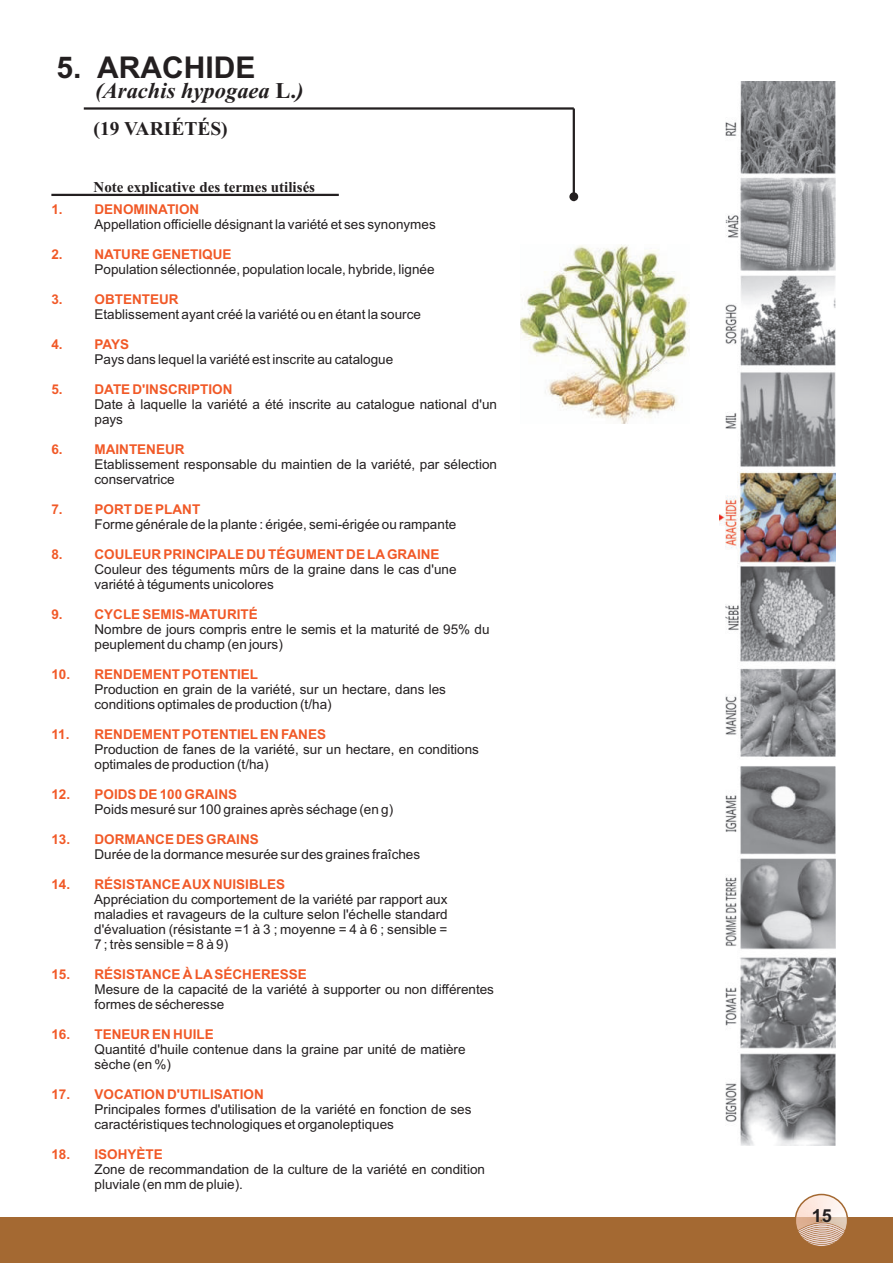
<style>
.page{position:relative;width:893px;height:1263px;background:#fff}
.page>*{position:absolute;margin:0;border:0;box-sizing:border-box;transform-origin:0 0}
.t1{font:700 30px "Arial";color:#231f20}
.t2{font:italic 700 22.5px "Times New Roman";color:#231f20}
.t3{font:700 19.5px "Times New Roman";color:#231f20}
.t4{font:700 18px "Arial";color:#231f20}
.t5{font:700 15px "Times New Roman";color:#231f20}
.t6{font:13.5px/15px "Arial";color:#231f20}
.t7{font:700 13.5px "Arial";color:#f15927}
.s1{font-style:normal}
</style>
<div class="page">
<div style="left:0;top:1217px;width:893px;height:46px;background:#a46932"></div>
<svg style="left:795px;top:1194px;width:53px;height:50px"></svg>
<div style="left:795px;top:1194px;width:53px;height:53px;border:2px solid #a46932;border-radius:50%"></div>
<hr style="left:84px;top:107px;width:490px;height:3px;background:#231f20">
<hr style="left:51px;top:194px;width:288px;height:2px;background:#231f20">
<hr style="left:573px;top:108px;width:2px;height:93px;background:#231f20">
<div style="left:569px;top:192px;width:9px;height:9px;background:#231f20;border-radius:50%"></div>
<img style="left:520px;top:244px;width:170px;height:180px">
<img style="left:719px;top:82px;width:117px;height:1064px">
<h1 class="t1" style="left:57px;top:51px;width:200px">5. ARACHIDE</h1>
<h2 class="t2" style="left:95px;top:83px;width:210px">(Arachis hypogaea <span class="s1">L.</span>)</h2>
<h3 class="t3" style="left:94px;top:117px;width:136px">(19 VARIÉTÉS)</h3>
<p class="t5" style="left:94px;top:179px;width:223px">Note explicative des termes utilisés</p>
<p class="t7" style="left:51px;top:201px;width:149px">1. DENOMINATION</p>
<p class="t7" style="left:51px;top:246px;width:182px">2. NATURE GENETIQUE</p>
<p class="t7" style="left:51px;top:291px;width:129px">3. OBTENTEUR</p>
<p class="t7" style="left:51px;top:336px;width:79px">4. PAYS</p>
<p class="t7" style="left:51px;top:381px;width:183px">5. DATE D'INSCRIPTION</p>
<p class="t6" style="left:95px;top:216px;width:343px">Appellation officielle désignant la variété et ses synonymes</p>
<p class="t6" style="left:95px;top:261px;width:341px">Population sélectionnée, population locale, hybride, lignée</p>
<p class="t6" style="left:95px;top:306px;width:328px">Etablissement ayant créé la variété ou en étant la source</p>
<p class="t6" style="left:95px;top:352px;width:300px">Pays dans lequel la variété est inscrite au catalogue</p>
<p class="t6" style="left:95px;top:397px;width:404px">Date à laquelle la variété a été inscrite au catalogue national d'un pays</p>
<p class="t6" style="left:95px;top:457px;width:404px">Etablissement responsable du maintien de la variété, par sélection conservatrice</p>
<p class="t6" style="left:95px;top:517px;width:363px">Forme générale de la plante : érigée, semi-érigée ou rampante</p>
<p class="t6" style="left:95px;top:562px;width:363px">Couleur des téguments mûrs de la graine dans le cas d'une variété à téguments unicolores</p>
<p class="t6" style="left:95px;top:622px;width:397px">Nombre de jours compris entre le semis et la maturité de 95% du peuplement du champ (en jours)</p>
<p class="t6" style="left:95px;top:682px;width:353px">Production en grain de la variété, sur un hectare, dans les conditions optimales de production (t/ha)</p>
<p class="t6" style="left:95px;top:742px;width:386px">Production de fanes de la variété, sur un hectare, en conditions optimales de production (t/ha)</p>
<p class="t6" style="left:95px;top:802px;width:300px">Poids mesuré sur 100 graines après séchage (en g)</p>
<p class="t6" style="left:95px;top:847px;width:327px">Durée de la dormance mesurée sur des graines fraîches</p>
<p class="t6" style="left:94px;top:892px;width:355px;text-align:justify">Appréciation du comportement de la variété par rapport aux maladies et ravageurs de la culture selon l'échelle standard d'évaluation (résistante =1 à 3 ; moyenne = 4 à 6 ; sensible = 7 ; très sensible = 8 à 9)</p>
<p class="t6" style="left:94px;top:982px;width:401px">Mesure de la capacité de la variété à supporter ou non différentes formes de sécheresse</p>
<p class="t6" style="left:94px;top:1042px;width:373px">Quantité d'huile contenue dans la graine par unité de matière sèche (en %)</p>
<p class="t6" style="left:94px;top:1102px;width:379px">Principales formes d'utilisation de la variété en fonction de ses caractéristiques technologiques et organoleptiques</p>
<p class="t6" style="left:94px;top:1162px;width:392px">Zone de recommandation de la culture de la variété en condition pluviale (en mm de pluie).</p>
<p class="t7" style="left:51px;top:441px;width:135px">6. MAINTENEUR</p>
<p class="t7" style="left:51px;top:501px;width:150px">7. PORT DE PLANT</p>
<p class="t7" style="left:51px;top:546px;width:390px">8. COULEUR PRINCIPALE DU TÉGUMENT DE LA GRAINE</p>
<p class="t7" style="left:51px;top:606px;width:208px">9. CYCLE SEMIS-MATURITÉ</p>
<p class="t7" style="left:51px;top:666px;width:208px">10. RENDEMENT POTENTIEL</p>
<p class="t7" style="left:51px;top:727px;width:276px">11. RENDEMENT POTENTIEL EN FANES</p>
<p class="t7" style="left:51px;top:787px;width:187px">12. POIDS DE 100 GRAINS</p>
<p class="t7" style="left:51px;top:832px;width:209px">13. DORMANCE DES GRAINS</p>
<p class="t7" style="left:51px;top:877px;width:235px">14. RÉSISTANCE AUX NUISIBLES</p>
<p class="t7" style="left:51px;top:967px;width:257px">15. RÉSISTANCE À LA SÉCHERESSE</p>
<p class="t7" style="left:51px;top:1027px;width:164px">16. TENEUR EN HUILE</p>
<p class="t7" style="left:51px;top:1087px;width:214px">17. VOCATION D'UTILISATION</p>
<p class="t7" style="left:51px;top:1147px;width:113px">18. ISOHYÈTE</p>
<h3 class="t4" style="left:812px;top:1206px;width:22px">15</h3>
</div>
